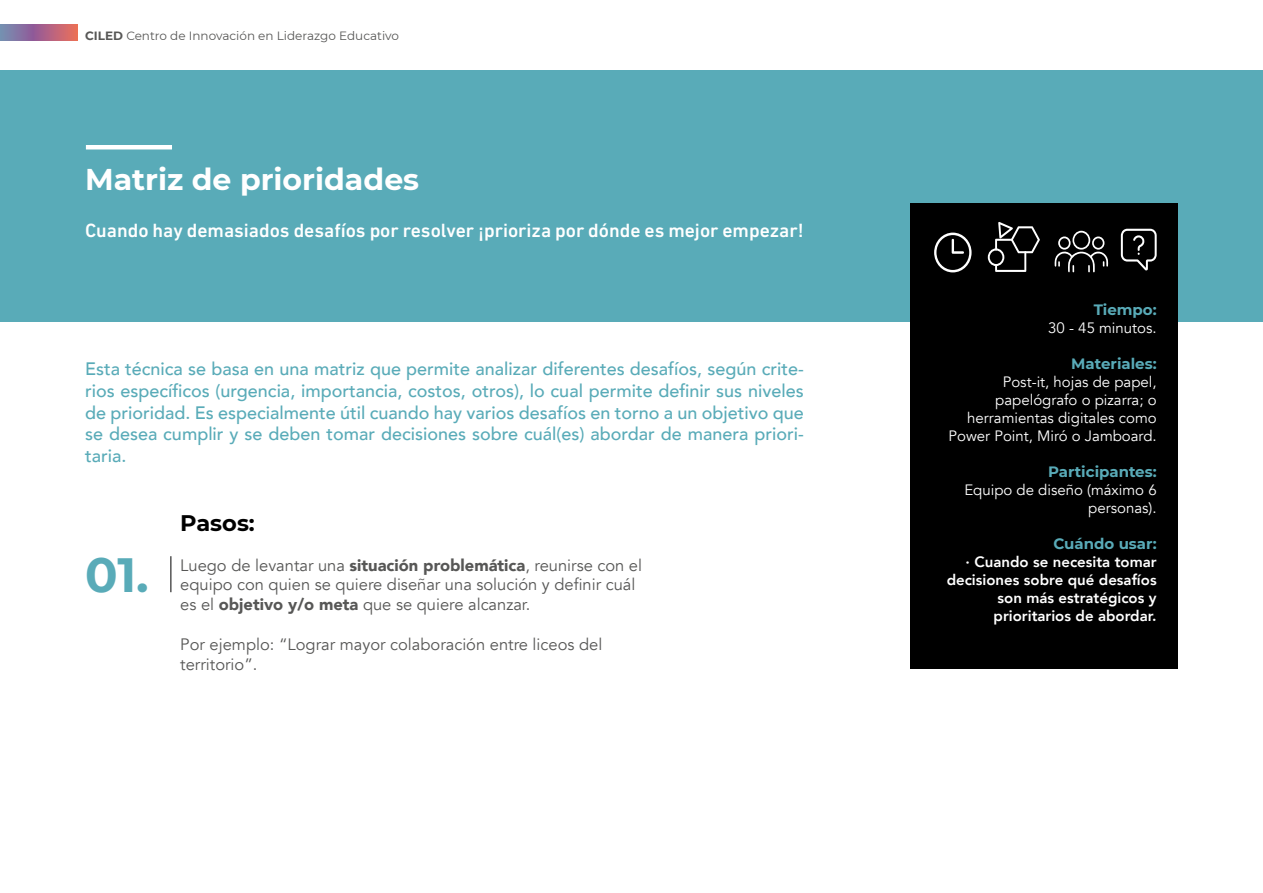
<style>
.page{position:relative;width:1263px;height:893px;background:#fff}
.page>*{position:absolute;margin:0;border:0;box-sizing:border-box;transform-origin:0 0}
.t1{font:700 48px "Montserrat";color:#59abb8}
.t2{font:700 30px "Montserrat";color:#fff}
.t3{font:700 22.5px "Montserrat";color:#000}
.t4{font:500 19.5px "DIN Next LT Pro";color:#fff}
.t5{font:500 18px/21.6px "Avenir";color:#59abb8;text-align:justify}
.t6{font:16.5px/19.8px "Avenir";color:#575756}
.t7{font:15px/18px "Avenir";color:#fff;text-align:right}
.t8{font:800 15px/18px "Avenir";color:#fff;text-align:right}
.t9{font:700 15px "Montserrat";color:#59abb8}
.t10{font:12px "Montserrat";color:#575756}
.s1{font-weight:700}
.s2{font-weight:900}
</style>
<div class="page">
<svg style="left:0;top:25px;width:78px;height:16px"></svg>
<div style="left:0;top:70px;width:1263px;height:252px;background:#59abb8"></div>
<hr style="left:86px;top:145px;width:86px;height:4px;background:#fff">
<hr style="left:170px;top:556px;width:1px;height:36px;background:#000">
<div style="left:910px;top:203px;width:268px;height:466px;background:#000"></div>
<svg style="left:934px;top:232px;width:38px;height:40px"></svg>
<svg style="left:988px;top:222px;width:52px;height:50px"></svg>
<svg style="left:1054px;top:231px;width:54px;height:41px"></svg>
<svg style="left:1121px;top:229px;width:36px;height:42px"></svg>
<p class="t10" style="left:85px;top:27px;width:316px"><span class="s1">CILED</span> Centro de Innovación en Liderazgo Educativo</p>
<h2 class="t2" style="left:85px;top:158px;width:336px">Matriz de prioridades</h2>
<p class="t4" style="left:85px;top:219px;width:720px">Cuando hay demasiados desafíos por resolver ¡prioriza por dónde es mejor empezar!</p>
<p class="t5" style="left:85px;top:357px;width:720px">Esta técnica se basa en una matriz que permite analizar diferentes desafíos, según crite&shy;rios específicos (urgencia, importancia, costos, otros), lo cual permite definir sus niveles de prioridad. Es especialmente útil cuando hay varios desafíos en torno a un objetivo que se desea cumplir y se deben tomar decisiones sobre cuál(es) abordar de manera priori&shy;taria.</p>
<h1 class="t1" style="left:85px;top:541px;width:65px">01.</h1>
<p class="t3" style="left:180px;top:507px;width:76px">Pasos:</p>
<p class="t6" style="left:180px;top:555px;width:463px">Luego de levantar una <span class="s2">situación problemática</span>, reunirse con el equipo con quien se quiere diseñar una solución y definir cuál es el <span class="s2">objetivo y/o meta</span> que se quiere alcanzar.</p>
<p class="t6" style="left:180px;top:634px;width:423px">Por ejemplo: “Lograr mayor colaboración entre liceos del territorio”.</p>
<p class="t9" style="left:1094px;top:299px;width:64px">Tiempo:</p>
<p class="t7" style="left:1048px;top:319px;width:110px">30 - 45 minutos.</p>
<p class="t9" style="left:1071px;top:353px;width:87px">Materiales:</p>
<p class="t7" style="left:948px;top:373px;width:210px">Post-it, hojas de papel, papelógrafo o pizarra; o herramientas digitales como<br>Power Point, Miró o Jamboard.</p>
<p class="t9" style="left:1048px;top:461px;width:110px">Participantes:</p>
<p class="t7" style="left:964px;top:481px;width:194px">Equipo de diseño (máximo 6 personas).</p>
<p class="t9" style="left:1053px;top:533px;width:105px">Cuándo usar:</p>
<p class="t8" style="left:947px;top:553px;width:211px">· Cuando se necesita tomar decisiones sobre qué desafíos son más estratégicos y prioritarios de abordar.</p>
</div>
